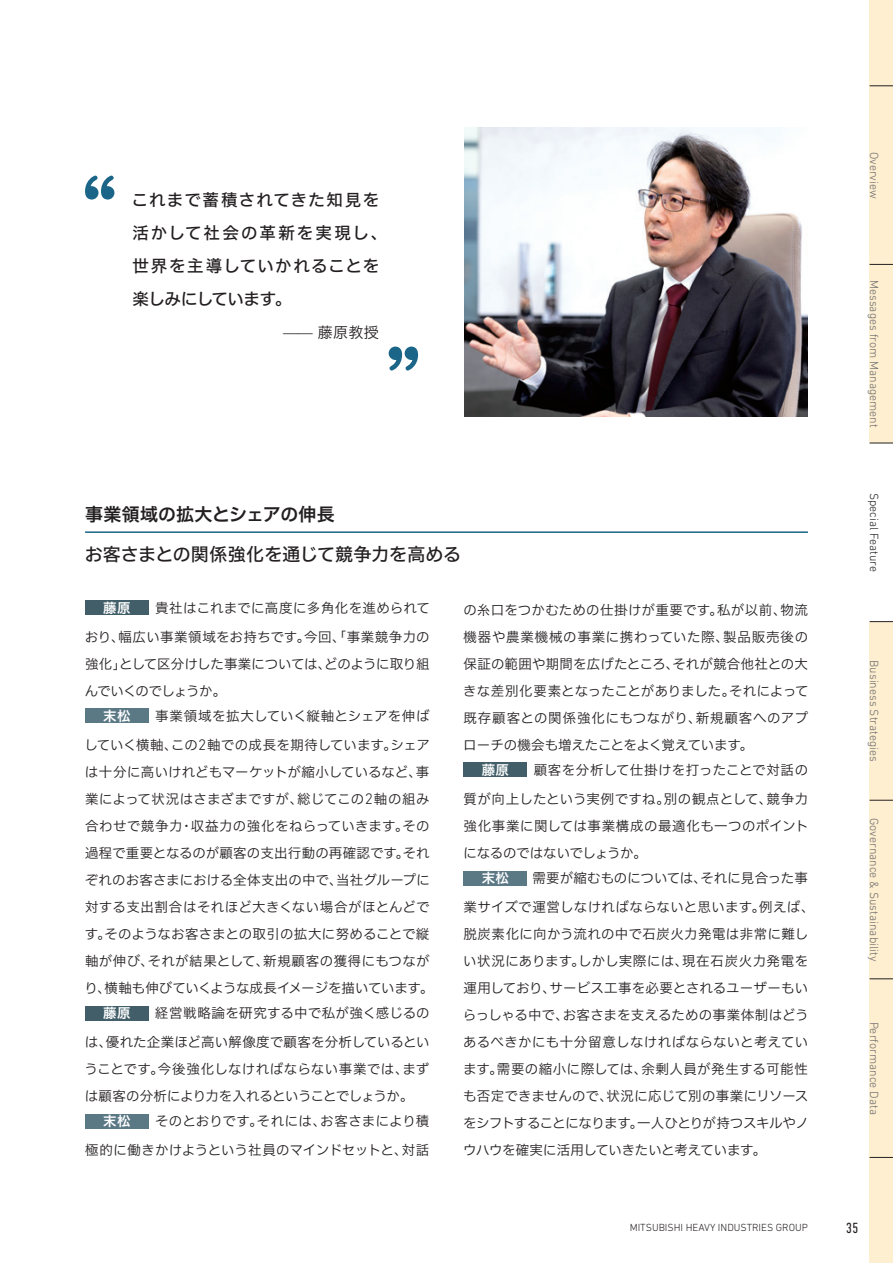
<style>
.page{position:relative;width:893px;height:1263px;background:#fff}
.page>*{position:absolute;margin:0;border:0;box-sizing:border-box;transform-origin:0 0}
.t1{font:18px "Hiragino UD Sans F Std N W5";letter-spacing:.005em;color:#231f20}
.t2{font:18px "Hiragino UD Sans F Std N W6";color:#231f20}
.t3{font:16.5px/33px "Hiragino UD Sans F Std N W5";letter-spacing:.085em;color:#231f20}
.t4{font:15px "Hiragino UD Sans F Std N W3";color:#231f20}
.t5{font:condensed 15px "DIN Next LT Pro";color:#231f20}
.t6{font:13.5px/27px "Hiragino UD Sans F Std N W3";letter-spacing:.005em;color:#231f20}
.t7{font:13.5px/28.7px "Hiragino UD Sans F Std N W3";letter-spacing:.025em;color:#231f20;text-align:right}
.t8{font:13.5px/27px "Hiragino UD Sans F Std N W3";letter-spacing:-.025em;color:#231f20}
.t9{font:13.5px "Hiragino UD Sans F Std N W6";letter-spacing:.025em;color:#fff}
.t10{font:300 12px "DIN Next LT Pro";color:#6c6d70}
.t11{font:300 12px "DIN Next LT Pro";color:#231f20}
.t12{font:300 10.5px "DIN Next LT Pro";color:#231f20}
.s1{font-family:"DIN Next LT Pro";font-weight:300;font-size:15.45px}
</style>
<div class="page">
<hr style="left:85px;top:531px;width:723px;height:2px;background:#1a6588">
<div style="left:85px;top:600px;width:64px;height:15px;background:#425f69"></div>
<div style="left:85px;top:708px;width:64px;height:15px;background:#5b7885"></div>
<div style="left:85px;top:1005px;width:64px;height:15px;background:#425f69"></div>
<div style="left:85px;top:1113px;width:64px;height:15px;background:#5b7885"></div>
<div style="left:463px;top:762px;width:64px;height:15px;background:#425f69"></div>
<div style="left:463px;top:870px;width:64px;height:15px;background:#5b7885"></div>
<svg style="left:85px;top:176px;width:29px;height:24px"></svg>
<svg style="left:389px;top:347px;width:29px;height:23px"></svg>
<img style="left:464px;top:127px;width:344px;height:289px">
<div style="left:870px;top:0;width:23px;height:1263px;background:#feefd0"></div>
<div style="left:870px;top:443px;width:23px;height:178px;background:#fff"></div>
<svg style="left:870px;top:86px;width:23px;height:1px"></svg>
<svg style="left:870px;top:1157px;width:23px;height:1px"></svg>
<svg style="left:870px;top:800px;width:23px;height:1px"></svg>
<svg style="left:870px;top:621px;width:23px;height:1px"></svg>
<svg style="left:870px;top:978px;width:23px;height:1px"></svg>
<svg style="left:870px;top:443px;width:23px;height:1px"></svg>
<svg style="left:870px;top:264px;width:23px;height:1px"></svg>
<p class="t3" style="left:132px;top:182px;width:257px">これまで蓄積されてきた知見を活かして社会の革新を実現し、世界を主導していかれることを楽しみにしています。</p>
<p class="t4" style="left:283px;top:321px;width:97px">̶̶ 藤原教授</p>
<h1 class="t2" style="left:85px;top:500px;width:251px">事業領域の拡大とシェアの伸長</h1>
<h1 class="t1" style="left:85px;top:540px;width:378px">お客さまとの関係強化を通じて競争力を高める</h1>
<p class="t9" style="left:103px;top:598px;width:29px">藤原</p>
<p class="t7" style="left:85px;top:593px;width:347px">貴社はこれまでに高度に多角化を進められて<br>おり、幅広い事業領域をお持ちです。今回、「事業競争力の</p>
<p class="t8" style="left:85px;top:649px;width:346px">強化」として区分けした事業については、どのように取り組んでいくのでしょうか。</p>
<p class="t9" style="left:103px;top:706px;width:29px">末松</p>
<p class="t6" style="left:463px;top:595px;width:347px;text-align:justify">の糸口をつかむための仕掛けが重要です。私が以前、物流機器や農業機械の事業に携わっていた際、製品販売後の保証の範囲や期間を広げたところ、それが競合他社との大きな差別化要素となったことがありました。それによって既存顧客との関係強化にもつながり、新規顧客へのアプローチの機会も増えたことをよく覚えています。</p>
<p class="t9" style="left:482px;top:760px;width:29px">藤原</p>
<p class="t6" style="left:84px;top:701px;width:347px;line-height:28.7px;text-align:right">事業領域を拡大していく縦軸とシェアを伸ば<br>していく横軸、この<span class="s1">2</span>軸での成長を期待しています。シェア</p>
<p class="t6" style="left:84px;top:757px;width:351px">は十分に高いけれどもマーケットが縮小しているなど、事業によって状況はさまざまですが、総じてこの<span class="s1">2</span>軸の組み合わせで競争力・収益力の強化をねらっていきます。その過程で重要となるのが顧客の支出行動の再確認です。それぞれのお客さまにおける全体支出の中で、当社グループに対する支出割合はそれほど大きくない場合がほとんどです。そのようなお客さまとの取引の拡大に努めることで縦軸が伸び、それが結果として、新規顧客の獲得にもつながり、横軸も伸びていくような成長イメージを描いています。</p>
<p class="t9" style="left:103px;top:1003px;width:29px">藤原</p>
<p class="t7" style="left:463px;top:755px;width:346px">顧客を分析して仕掛けを打ったことで対話の<br>質が向上したという実例ですね。別の観点として、競争力</p>
<p class="t6" style="left:463px;top:811px;width:347px">強化事業に関しては事業構成の最適化も一つのポイントになるのではないでしょうか。</p>
<p class="t9" style="left:482px;top:868px;width:29px">末松</p>
<p class="t6" style="left:463px;top:863px;width:353px;line-height:28.7px;text-indent:69px">需要が縮むものについては、それに見合った事業サイズで運営しなければならないと思います。例えば、</p>
<p class="t6" style="left:463px;top:919px;width:348px;text-align:justify">脱炭素化に向かう流れの中で石炭火力発電は非常に難しい状況にあります。しかし実際には、現在石炭火力発電を運用しており、サービス工事を必要とされるユーザーもいらっしゃる中で、お客さまを支えるための事業体制はどうあるべきかにも十分留意しなければならないと考えています。需要の縮小に際しては、余剰人員が発生する可能性も否定できませんので、状況に応じて別の事業にリソースをシフトすることになります。一人ひとりが持つスキルやノウハウを確実に活用していきたいと考えています。</p>
<p class="t6" style="left:85px;top:998px;width:346px;line-height:28.7px;text-align:right">経営戦略論を研究する中で私が強く感じるの<br>は、優れた企業ほど高い解像度で顧客を分析しているとい</p>
<p class="t6" style="left:84px;top:1054px;width:347px">うことです。今後強化しなければならない事業では、まずは顧客の分析により力を入れるということでしょうか。</p>
<p class="t9" style="left:103px;top:1111px;width:29px">末松</p>
<p class="t6" style="left:85px;top:1106px;width:346px;line-height:28.7px;text-align:right">そのとおりです。それには、お客さまにより積<br>極的に働きかけようという社員のマインドセットと、対話</p>
<p class="t10" style="left:881px;top:152px;width:49px;rotate:90deg">Overview</p>
<p class="t10" style="left:881px;top:280px;width:149px;rotate:90deg">Messages from Management</p>
<p class="t11" style="left:881px;top:493px;width:81px;rotate:90deg">Special Feature</p>
<p class="t10" style="left:881px;top:660px;width:103px;rotate:90deg">Business Strategies</p>
<p class="t10" style="left:881px;top:818px;width:145px;rotate:90deg">Governance &amp; Sustainability</p>
<p class="t10" style="left:881px;top:1021px;width:95px;rotate:90deg">Performance Data</p>
<p class="t12" style="left:630px;top:1222px;width:180px">MITSUBISHI HEAVY INDUSTRIES GROUP</p>
<p class="t5" style="left:846px;top:1219px;width:14px">35</p>
</div>
